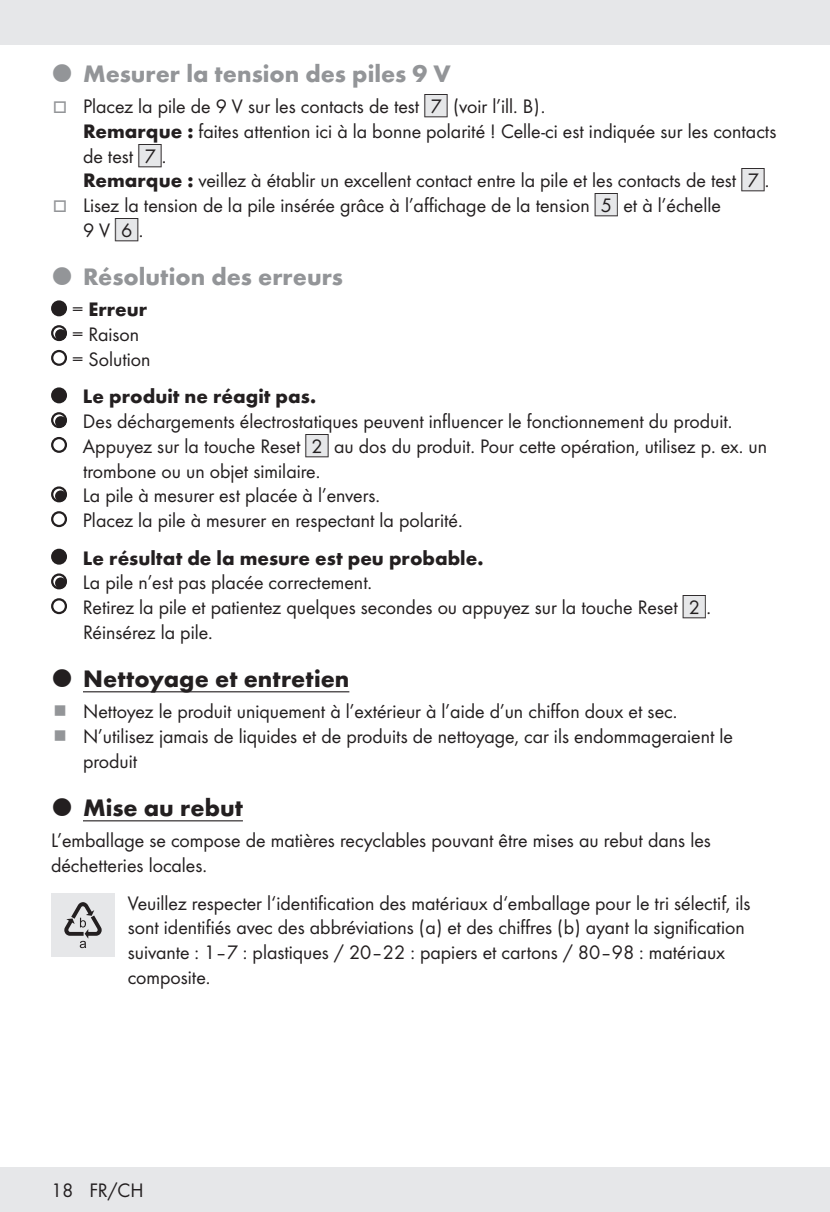
<style>
.page{position:relative;width:830px;height:1212px;background:#fff}
.page>*{position:absolute;margin:0;border:0;box-sizing:border-box;transform-origin:0 0}
.t1{font:700 24.75px "Futura";color:#939598}
.t2{font:700 24.75px "Futura";letter-spacing:.005em;color:#231f20}
.Body_SB{font:20.25px/24.8px "Futura Boo";color:#231f20}
.Indent{font:20.25px/24.8px "Futura Boo";color:#231f20}
.Body{font:20.25px/24.8px "Futura Boo";color:#231f20}
.Indent_SB{font:700 20.25px "Futura";color:#231f20}
.Indent-2{font:700 20.25px "Futura";color:#231f20}
.s1{color:#939598}
.s2{font-family:"IMP Lidl Num Box";font-size:17.78px;color:#e6e7e9}
.s3{font-family:"IMP Lidl Num Box";font-size:17.78px}
.s4{font-family:"Futura";font-weight:700}
.s5{font-family:"Futura Boo";font-weight:400}
</style>
<div class="page">
<div style="left:0;top:1167px;width:829px;height:45px;background:#e6e7e9"></div>
<div style="left:0;top:0;width:829px;height:45px;background:#e6e7e9"></div>
<hr style="left:83px;top:691px;width:266px;height:1px;background:#231f20">
<hr style="left:83px;top:820px;width:160px;height:1px;background:#231f20">
<div style="left:52px;top:301px;width:14px;height:14px;background:#231f20;border-radius:50%"></div>
<div style="left:51px;top:300px;width:16px;height:16px;border:2px solid #231f20;border-radius:50%"></div>
<svg style="left:52px;top:326px;width:14px;height:14px"></svg>
<div style="left:51px;top:325px;width:16px;height:16px;border:2px solid #231f20;border-radius:50%"></div>
<div style="left:56px;top:330px;width:9px;height:9px;background:#231f20;border-radius:50%"></div>
<div style="left:55px;top:329px;width:11px;height:11px;border:2px solid #231f20;border-radius:50%"></div>
<svg style="left:52px;top:351px;width:14px;height:14px"></svg>
<div style="left:51px;top:350px;width:16px;height:16px;border:2px solid #231f20;border-radius:50%"></div>
<div style="left:52px;top:388px;width:14px;height:14px;background:#231f20;border-radius:50%"></div>
<div style="left:51px;top:387px;width:16px;height:16px;border:2px solid #231f20;border-radius:50%"></div>
<svg style="left:52px;top:413px;width:14px;height:14px"></svg>
<div style="left:51px;top:412px;width:16px;height:16px;border:2px solid #231f20;border-radius:50%"></div>
<div style="left:56px;top:417px;width:9px;height:9px;background:#231f20;border-radius:50%"></div>
<div style="left:55px;top:416px;width:11px;height:11px;border:2px solid #231f20;border-radius:50%"></div>
<div style="left:51px;top:437px;width:16px;height:16px;border:2px solid #231f20;border-radius:50%"></div>
<svg style="left:52px;top:487px;width:14px;height:14px"></svg>
<div style="left:51px;top:486px;width:16px;height:16px;border:2px solid #231f20;border-radius:50%"></div>
<div style="left:56px;top:491px;width:9px;height:9px;background:#231f20;border-radius:50%"></div>
<div style="left:55px;top:490px;width:11px;height:12px;border:2px solid #231f20;border-radius:50%"></div>
<svg style="left:52px;top:512px;width:14px;height:14px"></svg>
<div style="left:51px;top:511px;width:16px;height:16px;border:2px solid #231f20;border-radius:50%"></div>
<div style="left:52px;top:550px;width:14px;height:13px;background:#231f20;border-radius:50%"></div>
<div style="left:51px;top:549px;width:16px;height:16px;border:2px solid #231f20;border-radius:50%"></div>
<svg style="left:52px;top:575px;width:14px;height:13px"></svg>
<div style="left:51px;top:573px;width:16px;height:16px;border:2px solid #231f20;border-radius:50%"></div>
<div style="left:56px;top:578px;width:9px;height:9px;background:#231f20;border-radius:50%"></div>
<div style="left:55px;top:577px;width:11px;height:12px;border:2px solid #231f20;border-radius:50%"></div>
<svg style="left:52px;top:599px;width:14px;height:14px"></svg>
<div style="left:51px;top:598px;width:16px;height:16px;border:2px solid #231f20;border-radius:50%"></div>
<div style="left:51px;top:893px;width:64px;height:64px;background:#e6e7e9"></div>
<svg style="left:64px;top:902px;width:38px;height:46px"></svg>
<p class="t1" style="left:83px;top:55px;width:369px">Mesurer la tension des piles 9 V</p>
<p class="Body_SB" style="left:83px;top:93px;width:694px;text-indent:-30px"><span class="s1">□</span> Placez la pile de 9 V sur les contacts de test <span class="s2">[</span><span class="s3">7]</span> (voir l’ill. B).<br><span class="s4">Remarque :</span> faites attention ici à la bonne polarité ! Celle-ci est indiquée sur les contacts de test <span class="s2">[</span><span class="s3">7]</span>.<br><span class="s4">Remarque :</span> veillez à établir un excellent contact entre la pile et les contacts de test <span class="s2">[</span><span class="s3">7]</span>.</p>
<p class="Body_SB" style="left:83px;top:192px;width:639px;text-indent:-30px"><span class="s1">□</span> Lisez la tension de la pile insérée grâce à l’affichage de la tension <span class="s2">[</span><span class="s3">5]</span> et à l’échelle<br>9 V <span class="s2">[</span><span class="s3">6]</span>.</p>
<p class="t1" style="left:83px;top:259px;width:261px">Résolution des erreurs</p>
<p class="Indent-2" style="left:72px;top:295px;width:76px"><span class="s5">=</span> Erreur</p>
<p class="Indent" style="left:72px;top:321px;width:69px">= Raison</p>
<p class="Indent" style="left:72px;top:346px;width:80px">= Solution</p>
<p class="Indent_SB" style="left:83px;top:382px;width:235px">Le produit ne réagit pas.</p>
<p class="Indent" style="left:83px;top:408px;width:648px">Des déchargements électrostatiques peuvent influencer le fonctionnement du produit.</p>
<p class="Indent" style="left:83px;top:433px;width:685px">Appuyez sur la touche Reset <span class="s2">[</span><span class="s3">2]</span> au dos du produit. Pour cette opération, utilisez p. ex. un trombone ou un objet similaire.</p>
<p class="Indent" style="left:83px;top:482px;width:296px">La pile à mesurer est placée à l’envers.</p>
<p class="Indent" style="left:83px;top:507px;width:378px">Placez la pile à mesurer en respectant la polarité.</p>
<p class="Indent_SB" style="left:83px;top:543px;width:402px">Le résultat de la mesure est peu probable.</p>
<p class="Indent" style="left:83px;top:569px;width:288px">La pile n’est pas placée correctement.</p>
<p class="Indent" style="left:83px;top:594px;width:626px">Retirez la pile et patientez quelques secondes ou appuyez sur la touche Reset <span class="s2">[</span><span class="s3">2]</span>.<br>Réinsérez la pile.</p>
<p class="t2" style="left:83px;top:661px;width:268px">Nettoyage et entretien</p>
<p class="Body_SB" style="left:83px;top:698px;width:593px">Nettoyez le produit uniquement à l’extérieur à l’aide d’un chiffon doux et sec.</p>
<p class="Body_SB" style="left:83px;top:723px;width:651px">N’utilisez jamais de liquides et de produits de nettoyage, car ils endommageraient le produit</p>
<p class="t2" style="left:83px;top:790px;width:161px">Mise au rebut</p>
<p class="Body" style="left:51px;top:827px;width:661px">L’emballage se compose de matières recyclables pouvant être mises au rebut dans les déchetteries locales.</p>
<p class="Body_SB" style="left:128px;top:889px;width:624px">Veuillez respecter l‘identification des matériaux d‘emballage pour le tri sélectif, ils sont identifiés avec des abbréviations (a) et des chiffres (b) ayant la signification suivante : 1–7 : plastiques / 20–22 : papiers et cartons / 80–98 : matériaux composite.</p>
<p class="Body_SB" style="left:51px;top:1177px;width:94px">18 FR/CH</p>
</div>
